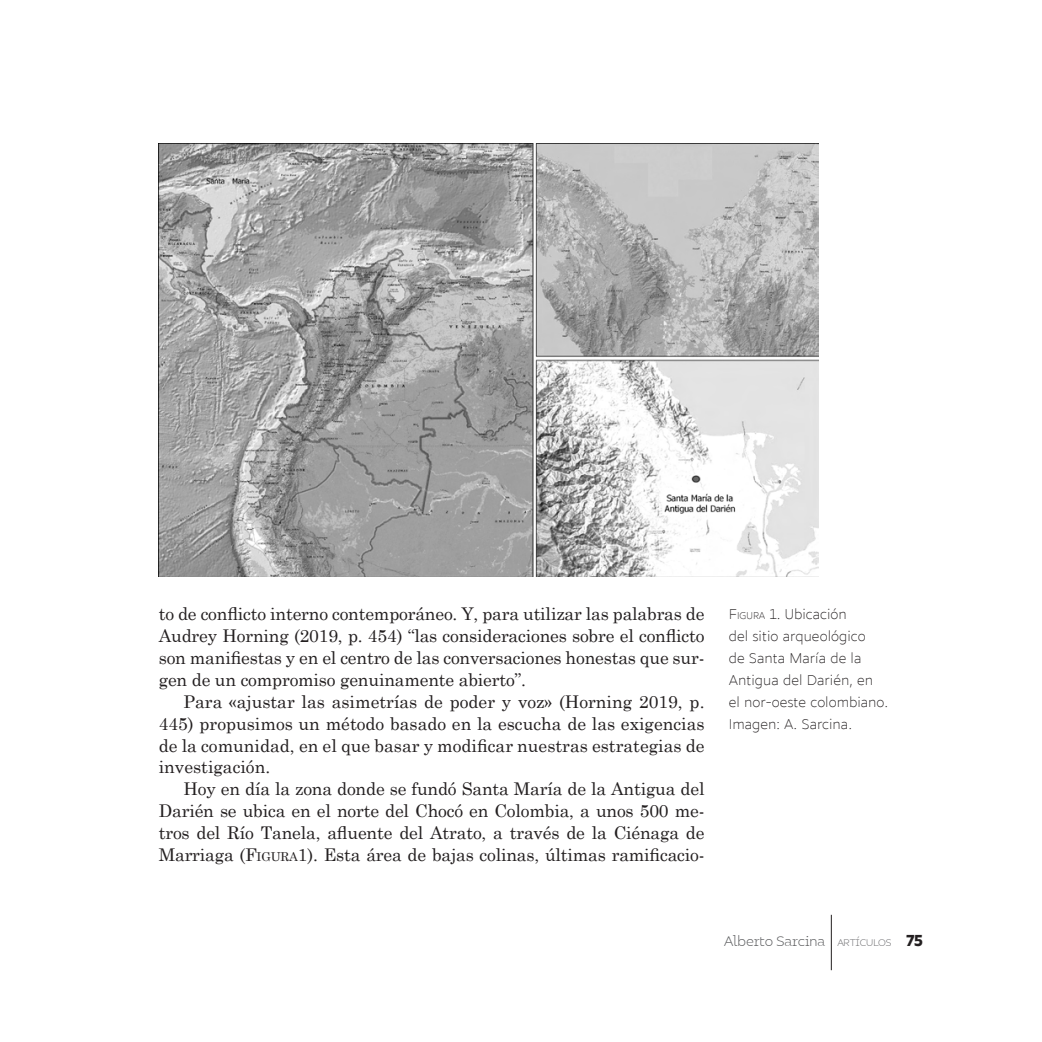
<style>
.page{position:relative;width:1042px;height:1042px;background:#fff}
.page>*{position:absolute;margin:0;border:0;box-sizing:border-box;transform-origin:0 0}
.t1{font:17.5px/21.9px "Century Schoolbook";letter-spacing:-.01em;color:#231f20;text-align:justify}
.t2{font:100 14px/21.9px "Marcher Alt";color:#231f20}
.t3{font:300 14px "Bilbao";color:#57585a}
.s1{font-style:inherit}
.s2{font-size:12.25px}
.s3{font-size:9.8px}
.s4{font-size:9.8px;color:#69696c}
.s5{font-family:"Marcher Alt";font-weight:700;font-size:15.75px;color:#231f20}
</style>
<div class="page">
<hr style="left:831px;top:915px;width:1px;height:55px;background:#231f20">
<img style="left:159px;top:144px;width:659px;height:432px">
<p class="t1" style="left:159px;top:601px;width:547px">to de conflicto interno contemporáneo. Y, para utilizar las palabras de Audrey Horning (2019, p. 454) “las consideraciones sobre el conflicto son manifiestas y en el centro de las conversaciones honestas que sur&shy;gen de un compromiso genuinamente abierto”.</p>
<p class="t1" style="left:159px;top:689px;width:547px;text-indent:25px">Para «ajustar las asimetrías de poder y voz» (Horning 2019, p.<br>445) propusimos un método basado en la escucha de las exigencias de la comunidad, en el que basar y modificar nuestras estrategias de investigación.</p>
<p class="t1" style="left:159px;top:776px;width:547px;text-indent:25px">Hoy en día la zona donde se fundó Santa María de la Antigua del Darién se ubica en el norte del Chocó en Colombia, a unos 500 me&shy;tros del Río Tanela, afluente del Atrato, a través de la Ciénaga de Marriaga (<span class="s1">F</span><span class="s2">IGURA</span><span class="s1">1</span>). Esta área de bajas colinas, últimas ramificacio-</p>
<p class="t2" style="left:729px;top:602px;width:161px"><span class="s1">F</span><span class="s3">IGURA</span> <span class="s1">1.</span> Ubicación<br>del sitio arqueológico<br>de Santa María de la<br>Antigua del Darién, en<br>el nor-oeste colombiano.<br>Imagen: A. Sarcina.</p>
<p class="t3" style="left:724px;top:931px;width:200px">Alberto Sarcina <span class="s4">ARTÍCULOS</span> <span class="s5">75</span></p>
</div>
